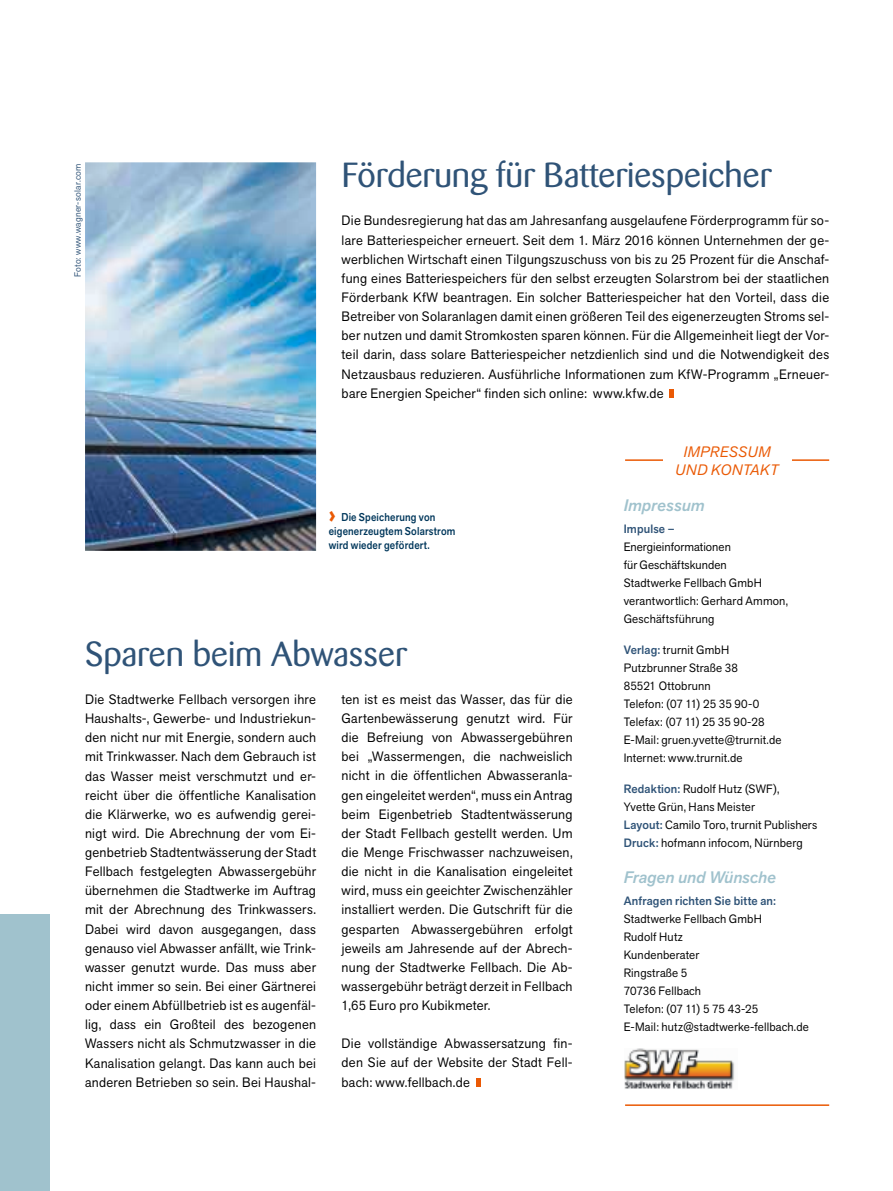
<style>
.page{position:relative;width:893px;height:1191px;background:#fff}
.page>*{position:absolute;margin:0;border:0;box-sizing:border-box;transform-origin:0 0}
.t1{font:34.5px "Barmeno";color:#2f5377}
.t2{font:16.5px "Akzid Grtsk Next Med It";letter-spacing:.005em;color:#a0c2cd}
.t3{font:italic 15px/18px "Akzid Grtsk Next";letter-spacing:.03em;color:#ea5904;text-align:center}
.t4{font:13.5px/19.2px "Akzid Grtsk Next";letter-spacing:.02em;color:#000;text-align:justify}
.t5{font:12px/18px "Akzid Grtsk Next";letter-spacing:.015em;color:#000}
.t6{font:500 12px "Akzid Grtsk Next";letter-spacing:.015em;color:#2f5377}
.t7{font:500 11.25px/14.2px "Akzid Grtsk Next";letter-spacing:.015em;color:#00375b;scale:.9 1}
.t8{font:9px "Akzid Grtsk Next";letter-spacing:.035em;color:#2f5377}
.s1{font-weight:800;font-size:22.5px;color:#ea5904}
.s2{font-weight:500;color:#2f5377}
</style>
<div class="page">
<img style="left:624px;top:1048px;width:111px;height:41px">
<svg style="left:670px;top:389px;width:4px;height:9px"></svg>
<img style="left:85px;top:162px;width:231px;height:389px">
<hr style="left:625px;top:1104px;width:204px;height:2px;background:#ea5904">
<hr style="left:625px;top:459px;width:204px;height:2px;background:#ea5904">
<div style="left:663px;top:446px;width:128px;height:29px;background:#fff"></div>
<div style="left:476px;top:1077px;width:5px;height:9px;background:#ea5904"></div>
<div style="left:0;top:914px;width:50px;height:277px;background:#a0c2cd"></div>
<p class="t8" style="left:72px;top:277px;width:115px;rotate:-90deg">Foto: www.wagner-solar.com</p>
<h1 class="t1" style="left:342px;top:155px;width:431px">Förderung für Batteriespeicher</h1>
<p class="t4" style="left:342px;top:211px;width:489px">Die Bundesregierung hat das am Jahresanfang ausgelaufene Förderprogramm für so&shy;lare Batteriespeicher erneuert. Seit dem 1. März 2016 können Unternehmen der ge&shy;werblichen Wirtschaft einen Tilgungszuschuss von bis zu 25 Prozent für die Anschaf&shy;fung eines Batteriespeichers für den selbst erzeugten Solarstrom bei der staatlichen Förderbank KfW beantragen. Ein solcher Batteriespeicher hat den Vorteil, dass die Betreiber von Solaranlagen damit einen größeren Teil des eigenerzeugten Stroms sel&shy;ber nutzen und damit Stromkosten sparen können. Für die Allgemeinheit liegt der Vor&shy;teil darin, dass solare Batteriespeicher netzdienlich sind und die Notwendigkeit des Netzausbaus reduzieren. Ausführliche Informationen zum KfW-Programm „Erneuer&shy;bare Energien Speicher“ finden sich online: www.kfw.de</p>
<p class="t3" style="left:676px;top:443px;width:105px">IMPRESSUM<br>UND KONTAKT</p>
<p class="t7" style="left:329px;top:510px;width:142px"><span class="s1">›</span> Die Speicherung von eigenerzeugtem Solarstrom wird wieder gefördert.</p>
<h1 class="t1" style="left:85px;top:634px;width:323px">Sparen beim Abwasser</h1>
<p class="t4" style="left:85px;top:689px;width:233px">Die Stadtwerke Fellbach versorgen ihre Haushalts-, Gewerbe- und Industriekun&shy;den nicht nur mit Energie, sondern auch mit Trinkwasser. Nach dem Gebrauch ist das Wasser meist verschmutzt und er&shy;reicht über die öffentliche Kanalisation die Klärwerke, wo es aufwendig gerei&shy;nigt wird. Die Abrechnung der vom Ei&shy;genbetrieb Stadtentwässerung der Stadt Fellbach festgelegten Abwassergebühr übernehmen die Stadtwerke im Auftrag mit der Abrechnung des Trinkwassers.<br>Dabei wird davon ausgegangen, dass genauso viel Abwasser anfällt, wie Trink&shy;wasser genutzt wurde. Das muss aber nicht immer so sein. Bei einer Gärtnerei oder einem Abfüllbetrieb ist es augenfäl&shy;lig, dass ein Großteil des bezogenen Wassers nicht als Schmutzwasser in die Kanalisation gelangt. Das kann auch bei anderen Betrieben so sein. Bei Haushal-</p>
<p class="t4" style="left:342px;top:689px;width:233px">ten ist es meist das Wasser, das für die Gartenbewässerung genutzt wird. Für die Befreiung von Abwassergebühren bei „Wassermengen, die nachweislich nicht in die öffentlichen Abwasseranla&shy;gen eingeleitet werden“, muss ein Antrag beim Eigenbetrieb Stadtentwässerung der Stadt Fellbach gestellt werden. Um die Menge Frischwasser nachzuweisen, die nicht in die Kanalisation eingeleitet wird, muss ein geeichter Zwischenzähler installiert werden. Die Gutschrift für die gesparten Abwassergebühren erfolgt jeweils am Jahresende auf der Abrech&shy;nung der Stadtwerke Fellbach. Die Ab&shy;wassergebühr beträgt derzeit in Fellbach 1,65 Euro pro Kubikmeter.</p>
<p class="t4" style="left:342px;top:1034px;width:233px">Die vollständige Abwassersatzung fin&shy;den Sie auf der Website der Stadt Fell&shy;bach: www.fellbach.de</p>
<p class="t2" style="left:624px;top:494px;width:82px">Impressum</p>
<p class="t6" style="left:624px;top:521px;width:52px">Impulse –</p>
<p class="t5" style="left:624px;top:538px;width:166px">Energieinformationen<br>für Geschäftskunden<br>Stadtwerke Fellbach GmbH verantwortlich: Gerhard Ammon,<br>Geschäftsführung</p>
<p class="t5" style="left:624px;top:641px;width:159px"><span class="s2">Verlag:</span> trurnit GmbH<br>Putzbrunner Straße 38<br>85521 Ottobrunn<br>Telefon: (07 11) 25 35 90-0<br>Telefax: (07 11) 25 35 90-28<br>E-Mail: gruen.yvette@trurnit.de<br>Internet: www.trurnit.de</p>
<p class="t5" style="left:624px;top:779px;width:195px"><span class="s2">Redaktion:</span> Rudolf Hutz (SWF),<br>Yvette Grün, Hans Meister<br><span class="s2">Layout:</span> Camilo Toro, trurnit Publishers <span class="s2">Druck:</span> hofmann infocom, Nürnberg</p>
<p class="t2" style="left:624px;top:866px;width:154px">Fragen und Wünsche</p>
<p class="t6" style="left:624px;top:893px;width:154px">Anfragen richten Sie bitte an:</p>
<p class="t5" style="left:624px;top:910px;width:187px">Stadtwerke Fellbach GmbH<br>Rudolf Hutz<br>Kundenberater<br>Ringstraße 5<br>70736 Fellbach<br>Telefon: (07 11) 5 75 43-25<br>E-Mail: hutz@stadtwerke-fellbach.de</p>
</div>
